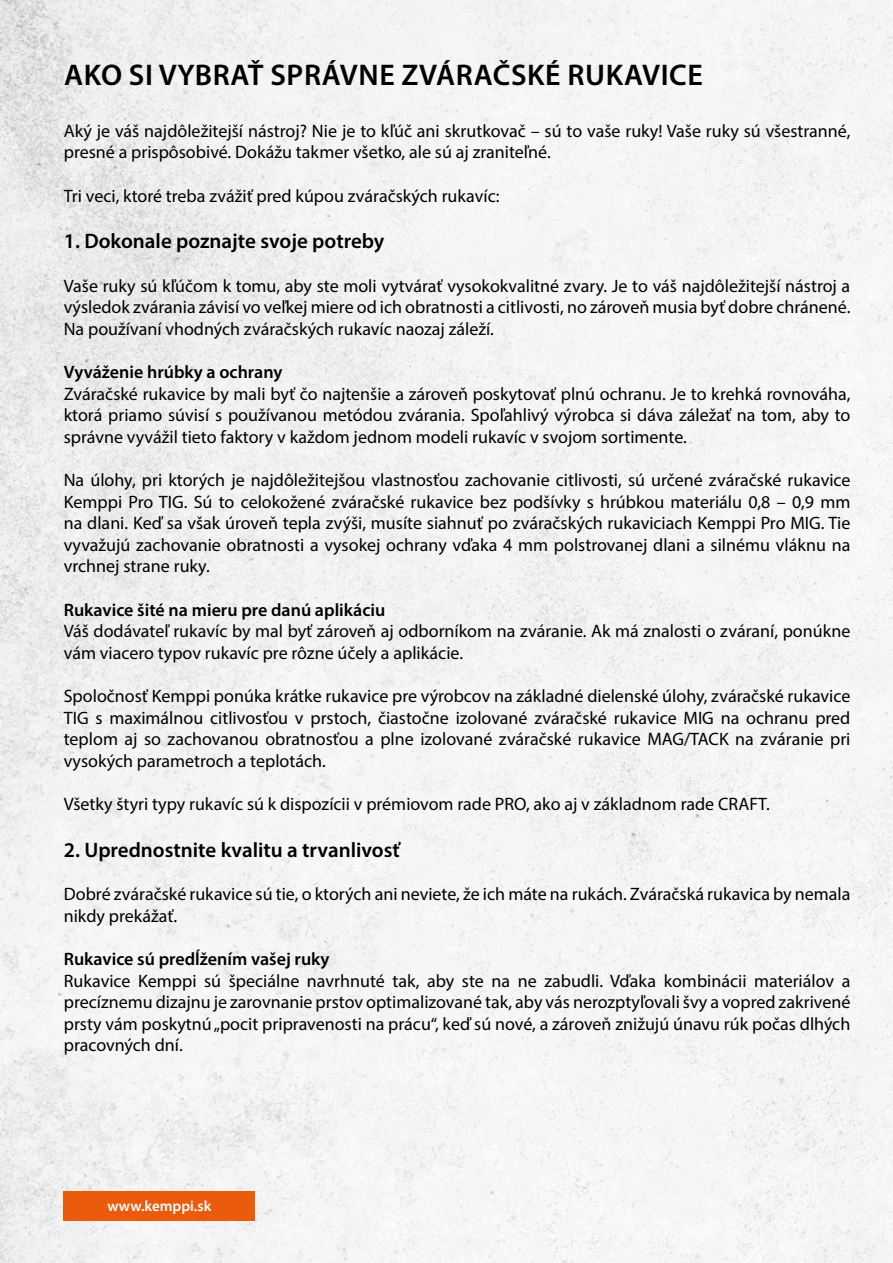
<style>
.page{position:relative;width:893px;height:1263px;background:#fff}
.page>*{position:absolute;margin:0;border:0;box-sizing:border-box;transform-origin:0 0}
.t1{font:600 30px "Myriad Pro";letter-spacing:.02em;color:#000}
.t2{font:600 21px "Myriad Pro";color:#000}
.t3{font:18px/21.6px "Myriad Pro";color:#000;text-align:justify}
.t4{font:600 18px "Myriad Pro";color:#000}
.t5{font:600 15px "Myriad Pro";color:#fff}
</style>
<div class="page">
<img style="left:0;top:0;width:893px;height:1263px">
<div style="left:64px;top:1191px;width:191px;height:29px;background:#ea5b0b"></div>
<h1 class="t1" style="left:64px;top:56px;width:640px">AKO SI VYBRAŤ SPRÁVNE ZVÁRAČSKÉ RUKAVICE</h1>
<p class="t3" style="left:64px;top:120px;width:788px">Aký je váš najdôležitejší nástroj? Nie je to kľúč ani skrutkovač – sú to vaše ruky! Vaše ruky sú všestranné, presné a prispôsobivé. Dokážu takmer všetko, ale sú aj zraniteľné.</p>
<p class="t3" style="left:64px;top:184px;width:437px">Tri veci, ktoré treba zvážiť pred kúpou zváračských rukavíc:</p>
<p class="t2" style="left:64px;top:228px;width:322px">1. Dokonale poznajte svoje potreby</p>
<p class="t3" style="left:64px;top:274px;width:788px">Vaše ruky sú kľúčom k tomu, aby ste moli vytvárať vysokokvalitné zvary. Je to váš najdôležitejší nástroj a výsledok zvárania závisí vo veľkej miere od ich obratnosti a citlivosti, no zároveň musia byť dobre chránené.<br>Na používaní vhodných zváračských rukavíc naozaj záleží.</p>
<p class="t4" style="left:64px;top:361px;width:220px">Vyváženie hrúbky a ochrany</p>
<p class="t3" style="left:64px;top:382px;width:788px">Zváračské rukavice by mali byť čo najtenšie a zároveň poskytovať plnú ochranu. Je to krehká rovnováha, ktorá priamo súvisí s používanou metódou zvárania. Spoľahlivý výrobca si dáva záležať na tom, aby to správne vyvážil tieto faktory v každom jednom modeli rukavíc v svojom sortimente.</p>
<p class="t3" style="left:64px;top:469px;width:788px">Na úlohy, pri ktorých je najdôležitejšou vlastnosťou zachovanie citlivosti, sú určené zváračské rukavice Kemppi Pro TIG. Sú to celokožené zváračské rukavice bez podšívky s hrúbkou materiálu 0,8 – 0,9 mm na dlani. Keď sa však úroveň tepla zvýši, musíte siahnuť po zváračských rukaviciach Kemppi Pro MIG. Tie vyvažujú zachovanie obratnosti a vysokej ochrany vďaka 4 mm polstrovanej dlani a silnému vláknu na vrchnej strane ruky.</p>
<p class="t4" style="left:64px;top:598px;width:323px">Rukavice šité na mieru pre danú aplikáciu</p>
<p class="t3" style="left:64px;top:620px;width:788px">Váš dodávateľ rukavíc by mal byť zároveň aj odborníkom na zváranie. Ak má znalosti o zváraní, ponúkne vám viacero typov rukavíc pre rôzne účely a aplikácie.</p>
<p class="t3" style="left:64px;top:685px;width:788px">Spoločnosť Kemppi ponúka krátke rukavice pre výrobcov na základné dielenské úlohy, zváračské rukavice TIG s maximálnou citlivosťou v prstoch, čiastočne izolované zváračské rukavice MIG na ochranu pred teplom aj so zachovanou obratnosťou a plne izolované zváračské rukavice MAG/TACK na zváranie pri vysokých parametroch a teplotách.</p>
<p class="t3" style="left:64px;top:793px;width:707px">Všetky štyri typy rukavíc sú k dispozícii v prémiovom rade PRO, ako aj v základnom rade CRAFT.</p>
<p class="t2" style="left:64px;top:836px;width:338px">2. Uprednostnite kvalitu a trvanlivosť</p>
<p class="t3" style="left:64px;top:883px;width:788px">Dobré zváračské rukavice sú tie, o ktorých ani neviete, že ich máte na rukách. Zváračská rukavica by nemala nikdy prekážať.</p>
<p class="t4" style="left:64px;top:947px;width:267px">Rukavice sú predĺžením vašej ruky</p>
<p class="t3" style="left:64px;top:969px;width:788px">Rukavice Kemppi sú špeciálne navrhnuté tak, aby ste na ne zabudli. Vďaka kombinácii materiálov a precíznemu dizajnu je zarovnanie prstov optimalizované tak, aby vás nerozptyľovali švy a vopred zakrivené prsty vám poskytnú „pocit pripravenosti na prácu“, keď sú nové, a zároveň znižujú únavu rúk počas dlhých pracovných dní.</p>
<p class="t5" style="left:108px;top:1196px;width:105px">www.kemppi.sk</p>
</div>
